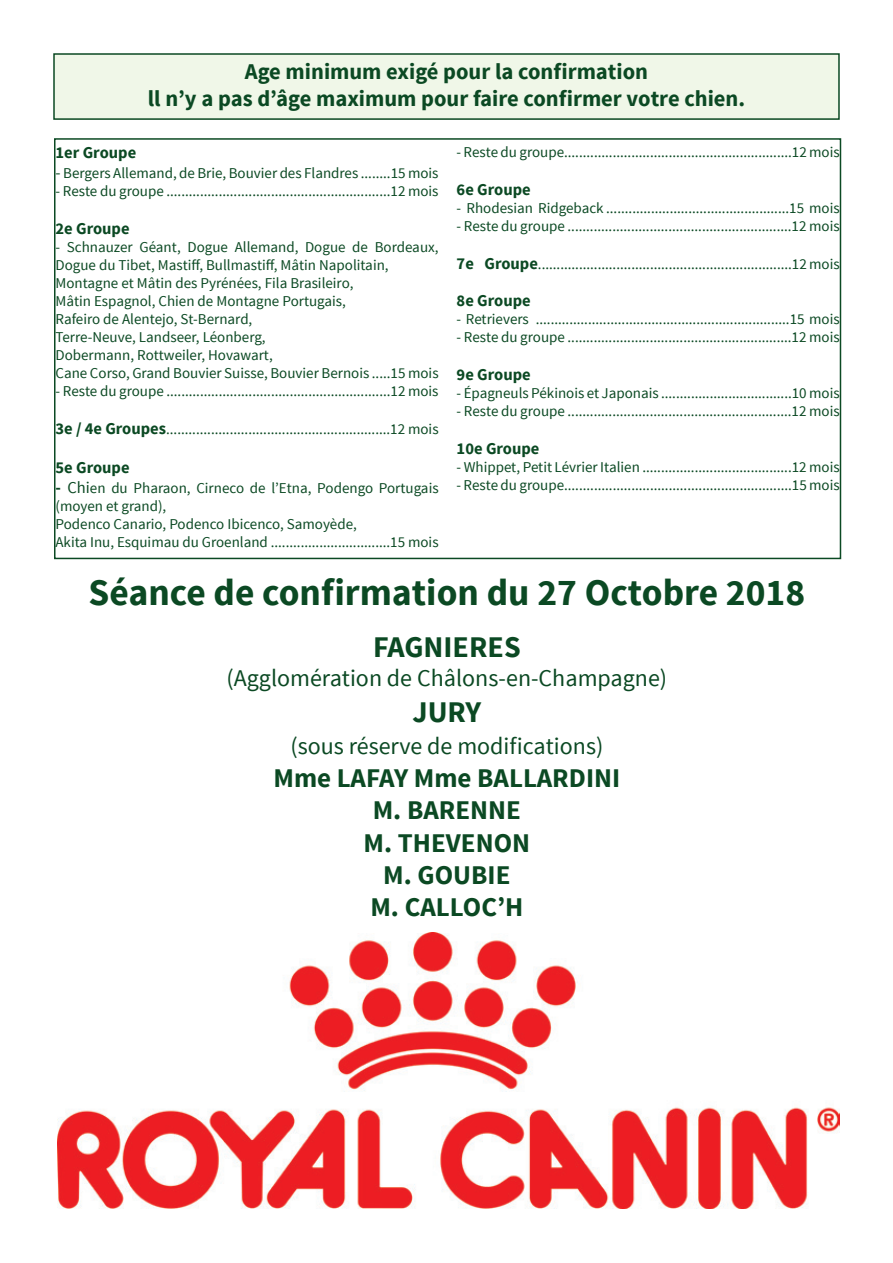
<style>
.page{position:relative;width:893px;height:1263px;background:#fff}
.page>*{position:absolute;margin:0;border:0;box-sizing:border-box;transform-origin:0 0}
.t1{font:700 37.5px "Source Sans Pro";color:#0b4923}
.t2{font:700 30px "Source Sans Pro";color:#0b4923}
.t3{font:700 27px "Source Sans Pro";color:#0b4923}
.t4{font:24px "Source Sans Pro";color:#0b4923}
.t5{font:700 22.5px "Source Sans Pro";color:#0b4923}
.t6{font:700 16.5px "Source Sans Pro";color:#0b4923}
.t7{font:15px/18px "Source Sans Pro";color:#0b4923}
.s1{font-size:16.5px}
.s2{font-weight:700;font-size:16.5px}
</style>
<div class="page">
<div style="left:54px;top:54px;width:785px;height:65px;background:#f0f7e8"></div>
<div style="left:53px;top:53px;width:787px;height:67px;border:2px solid #0b4923"></div>
<div style="left:54px;top:138px;width:787px;height:421px;border:2px solid #0b4923"></div>
<img style="left:58px;top:933px;width:781px;height:276px">
<p class="t5" style="left:245px;top:57px;width:405px">Age minimum exigé pour la confirmation</p>
<p class="t5" style="left:148px;top:84px;width:599px">ll n’y a pas d’âge maximum pour faire confirmer votre chien.</p>
<p class="t6" style="left:56px;top:142px;width:82px">1er Groupe</p>
<p class="t7" style="left:56px;top:164px;width:385px"><span class="s1">-</span> Bergers Allemand, de Brie, Bouvier des Flandres ........15 mois</p>
<p class="t7" style="left:56px;top:182px;width:385px">- Reste du groupe ............................................................12 mois</p>
<p class="t6" style="left:56px;top:218px;width:76px">2e Groupe</p>
<p class="t7" style="left:56px;top:238px;width:385px">- Schnauzer Géant, Dogue Allemand, Dogue de Bordeaux,<br>Dogue du Tibet, Mastiff, Bullmastiff, Mâtin Napolitain,</p>
<p class="t7" style="left:56px;top:274px;width:299px">Montagne et Mâtin des Pyrénées, Fila Brasileiro,</p>
<p class="t7" style="left:56px;top:292px;width:292px">Mâtin Espagnol, Chien de Montagne Portugais,</p>
<p class="t7" style="left:56px;top:310px;width:198px">Rafeiro de Alentejo, St-Bernard,</p>
<p class="t7" style="left:56px;top:328px;width:212px">Terre-Neuve, Landseer, Léonberg,</p>
<p class="t7" style="left:56px;top:346px;width:219px">Dobermann, Rottweiler, Hovawart,</p>
<p class="t7" style="left:56px;top:364px;width:385px">Cane Corso, Grand Bouvier Suisse, Bouvier Bernois .....15 mois</p>
<p class="t7" style="left:56px;top:382px;width:385px">- Reste du groupe ............................................................12 mois</p>
<p class="t7" style="left:56px;top:420px;width:385px"><span class="s2">3e / 4e Groupes</span>............................................................12 mois</p>
<p class="t6" style="left:56px;top:457px;width:76px">5e Groupe</p>
<p class="t7" style="left:56px;top:479px;width:385px"><span class="s2">-</span> <span class="s1">Chi</span>en du Pharaon, Cirneco de l’Etna, Podengo Portugais (moyen et grand),</p>
<p class="t7" style="left:56px;top:515px;width:303px">Podenco Canario, Podenco Ibicenco, Samoyède,</p>
<p class="t7" style="left:56px;top:533px;width:385px">Akita Inu, Esquimau du Groenland ................................15 mois</p>
<p class="t7" style="left:457px;top:143px;width:385px">- Reste du groupe.............................................................12 mois</p>
<p class="t6" style="left:457px;top:179px;width:76px">6e Groupe</p>
<p class="t7" style="left:457px;top:199px;width:385px">- Rhodesian Ridgeback .................................................15 mois</p>
<p class="t7" style="left:457px;top:217px;width:385px">- Reste du groupe ............................................................12 mois</p>
<p class="t7" style="left:457px;top:255px;width:385px"><span class="s2">7e Groupe</span>....................................................................12 mois</p>
<p class="t6" style="left:457px;top:290px;width:76px">8e Groupe</p>
<p class="t7" style="left:457px;top:311px;width:385px">- Retrievers ....................................................................15 mois</p>
<p class="t7" style="left:457px;top:329px;width:385px">- Reste du groupe ............................................................12 mois</p>
<p class="t6" style="left:457px;top:364px;width:76px">9e Groupe</p>
<p class="t7" style="left:457px;top:384px;width:385px">- Épagneuls Pékinois et Japonais ...................................10 mois</p>
<p class="t7" style="left:457px;top:402px;width:385px">- Reste du groupe ............................................................12 mois</p>
<p class="t6" style="left:457px;top:438px;width:84px">10e Groupe</p>
<p class="t7" style="left:457px;top:458px;width:385px">- Whippet, Petit Lévrier Italien ........................................12 mois</p>
<p class="t7" style="left:457px;top:476px;width:385px">- Reste du groupe.............................................................15 mois</p>
<p class="t1" style="left:89px;top:568px;width:718px">Séance de confirmation du 27 Octobre 2018</p>
<p class="t2" style="left:373px;top:628px;width:149px">FAGNIERES</p>
<p class="t4" style="left:226px;top:663px;width:442px">(Agglomération de Châlons-en-Champagne)</p>
<p class="t2" style="left:412px;top:693px;width:70px">JURY</p>
<p class="t4" style="left:290px;top:732px;width:314px">(sous réserve de modifications)</p>
<p class="t3" style="left:273px;top:760px;width:348px">Mme LAFAY Mme BALLARDINI</p>
<p class="t3" style="left:373px;top:793px;width:150px">M. BARENNE</p>
<p class="t3" style="left:364px;top:825px;width:168px">M. THEVENON</p>
<p class="t3" style="left:383px;top:858px;width:129px">M. GOUBIE</p>
<p class="t3" style="left:370px;top:890px;width:154px">M. CALLOC’H</p>
</div>
